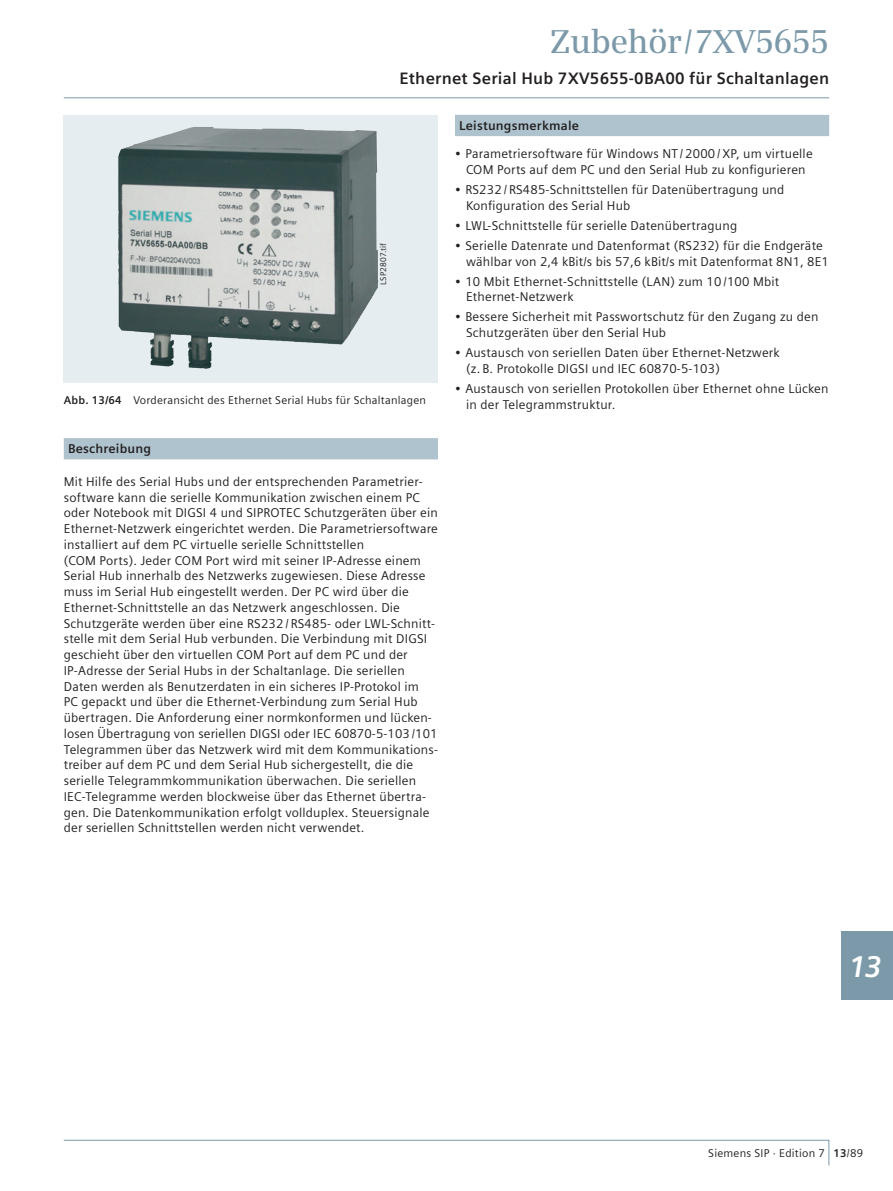
<style>
.page{position:relative;width:893px;height:1191px;background:#fff}
.page>*{position:absolute;margin:0;border:0;box-sizing:border-box;transform-origin:0 0}
.t1{font:600 33px "Siemens Serif";letter-spacing:-.02em;color:#7b99a9}
.t2{font:italic 700 30px "Siemens Sans";color:#fff}
.t3{font:700 16.5px "Siemens Sans";letter-spacing:.015em;color:#231f20}
.t4{font:12.75px/15.8px "Siemens Sans";letter-spacing:.015em;color:#231f20}
.t5{font:700 12.75px "Siemens Sans";letter-spacing:.015em;color:#231f20}
.t6{font:11.25px "Siemens Sans";letter-spacing:.02em;color:#231f20}
.t7{font:8.25px "Siemens Sans";letter-spacing:.02em;color:#231f20}
.s1{font-weight:700}
</style>
<div class="page">
<hr style="left:64px;top:97px;width:765px;height:1px;background:#7b99a9">
<svg style="left:63px;top:1139px;width:766px;height:27px"></svg>
<div style="left:64px;top:438px;width:374px;height:21px;background:#afc3ce"></div>
<svg style="left:64px;top:115px;width:374px;height:268px;background:#c8d1d3"></svg>
<img style="left:214px;top:128px;width:165px;height:217px">
<div style="left:455px;top:115px;width:374px;height:21px;background:#afc3ce"></div>
<div style="left:842px;top:931px;width:51px;height:68px;background:#7b99a9"></div>
<p class="t1" style="left:550px;top:28px;width:281px">Zubehör / 7XV5655</p>
<p class="t3" style="left:399px;top:71px;width:431px">Ethernet Serial Hub 7XV5655-0BA00 für Schaltanlagen</p>
<p class="t7" style="left:380px;top:285px;width:44px;rotate:-90deg">LSP2807.tif</p>
<p class="t6" style="left:64px;top:396px;width:364px"><span class="s1">Abb. 13/64</span> Vorderansicht des Ethernet Serial Hubs für Schaltanlagen</p>
<p class="t5" style="left:68px;top:443px;width:85px">Beschreibung</p>
<p class="t4" style="left:64px;top:474px;width:376px">Mit Hilfe des Serial Hubs und der entsprechenden Parametrier&shy;software kann die serielle Kommunikation zwischen einem PC oder Notebook mit DIGSI 4 und SIPROTEC Schutzgeräten über ein Ethernet-Netzwerk eingerichtet werden. Die Parametriersoftware installiert auf dem PC virtuelle serielle Schnittstellen<br>(COM Ports). Jeder COM Port wird mit seiner IP-Adresse einem Serial Hub innerhalb des Netzwerks zugewiesen. Diese Adresse muss im Serial Hub eingestellt werden. Der PC wird über die Ethernet-Schnittstelle an das Netzwerk angeschlossen. Die Schutzgeräte werden über eine RS232 / RS485- oder LWL-Schnitt&shy;stelle mit dem Serial Hub verbunden. Die Verbindung mit DIGSI geschieht über den virtuellen COM Port auf dem PC und der IP-Adresse der Serial Hubs in der Schaltanlage. Die seriellen Daten werden als Benutzerdaten in ein sicheres IP-Protokol im<br>PC gepackt und über die Ethernet-Verbindung zum Serial Hub übertragen. Die Anforderung einer normkonformen und lücken&shy;losen Übertragung von seriellen DIGSI oder IEC 60870-5-103 /101<br>Telegrammen über das Netzwerk wird mit dem Kommunikations&shy;treiber auf dem PC und dem Serial Hub sichergestellt, die die serielle Telegrammkommunikation überwachen. Die seriellen IEC-Telegramme werden blockweise über das Ethernet übertra&shy;gen. Die Datenkommunikation erfolgt vollduplex. Steuersignale der seriellen Schnittstellen werden nicht verwendet.</p>
<p class="t5" style="left:459px;top:120px;width:121px">Leistungsmerkmale</p>
<p class="t4" style="left:455px;top:147px;width:359px;text-align:center">• Parametriersoftware für Windows NT / 2000 / XP, um virtuelle<br>COM Ports auf dem PC und den Serial Hub zu konfigurieren</p>
<p class="t4" style="left:466px;top:183px;width:320px;text-indent:-11px">• RS232 / RS485-Schnittstellen für Datenübertragung und<br>Konfiguration des Serial Hub</p>
<p class="t4" style="left:455px;top:218px;width:284px">• LWL-Schnittstelle für serielle Datenübertragung</p>
<p class="t4" style="left:466px;top:238px;width:364px;text-indent:-11px">• Serielle Datenrate und Datenformat (RS232) für die Endgeräte wählbar von 2,4 kBit/s bis 57,6 kBit/s mit Datenformat 8N1, 8E1</p>
<p class="t4" style="left:466px;top:274px;width:315px;text-indent:-11px">• 10 Mbit Ethernet-Schnittstelle (LAN) zum 10 /100 Mbit<br>Ethernet-Netzwerk</p>
<p class="t4" style="left:466px;top:310px;width:354px;text-indent:-11px">• Bessere Sicherheit mit Passwortschutz für den Zugang zu den<br>Schutzgeräten über den Serial Hub</p>
<p class="t4" style="left:466px;top:346px;width:315px;text-indent:-11px">• Austausch von seriellen Daten über Ethernet-Netzwerk (z. B. Protokolle DIGSI und IEC 60870-5-103)</p>
<p class="t4" style="left:466px;top:381px;width:364px;text-indent:-11px">• Austausch von seriellen Protokollen über Ethernet ohne Lücken in der Telegrammstruktur.</p>
<p class="t2" style="left:849px;top:954px;width:34px">13</p>
<p class="t6" style="left:708px;top:1148px;width:156px">Siemens SIP · Edition 7 <span class="s1">13</span>/89</p>
</div>
